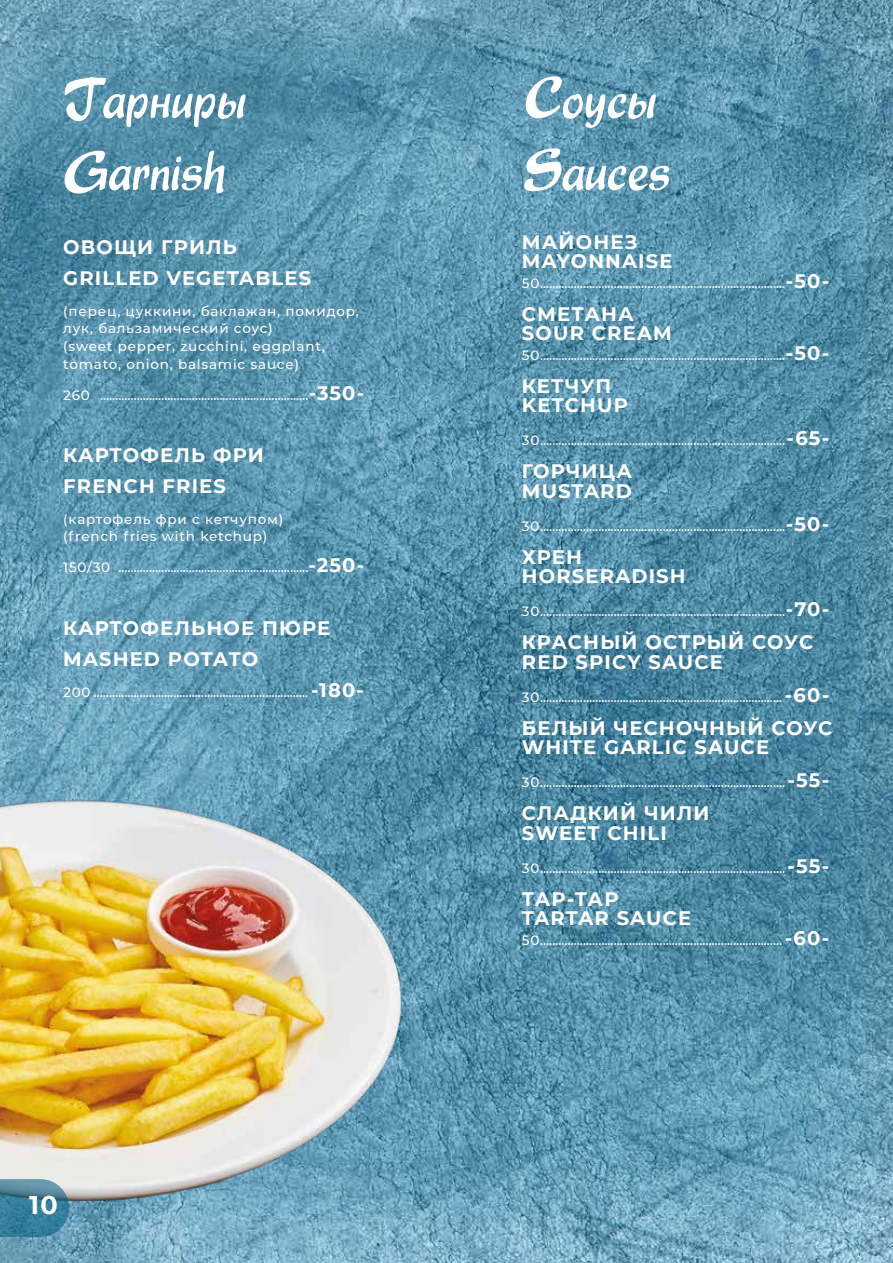
<style>
.page{position:relative;width:893px;height:1263px;background:#fff}
.page>*{position:absolute;margin:0;border:0;box-sizing:border-box;transform-origin:0 0}
.t1{font:57px/72px "Express C";color:#fff}
.t2{font:700 25.5px "Montserrat";color:#fff}
.t3{font:700 19.5px/19.5px "Montserrat";letter-spacing:.06em;color:#fff}
.t4{font:500 13.5px/17.5px "Montserrat";letter-spacing:.06em;color:#fff}
.s1{font-weight:700;font-size:19.5px}
</style>
<div class="page">
<img style="left:0;top:0;width:893px;height:1263px">
<img style="left:0;top:769px;width:403px;height:463px">
<svg style="left:0;top:1179px;width:69px;height:58px"></svg>
<img style="left:808px;top:232px;width:85px;height:433px">
<h1 class="t1" style="left:63px;top:62px;width:185px">Гарниры<br>Garnish</h1>
<h3 class="t3" style="left:63px;top:230px;width:249px;line-height:31px">ОВОЩИ ГРИЛЬ<br>GRILLED VEGETABLES</h3>
<p class="t4" style="left:63px;top:302px;width:297px">(перец, цуккини, баклажан, помидор, лук, бальзамический соус)<br>(sweet pepper, zucchini, eggplant, tomato, onion, balsamic sauce)</p>
<p class="t4" style="left:63px;top:385px;width:303px">260 ....................................................................<span class="s1">-350-</span></p>
<h3 class="t3" style="left:63px;top:438px;width:202px;line-height:31px">КАРТОФЕЛЬ ФРИ<br>FRENCH FRIES</h3>
<p class="t4" style="left:63px;top:510px;width:222px">(картофель фри с кетчупом) (french fries with ketchup)</p>
<p class="t4" style="left:63px;top:558px;width:303px">150/30 ..............................................................<span class="s1">-250-</span></p>
<h3 class="t3" style="left:63px;top:611px;width:269px;line-height:31px">КАРТОФЕЛЬНОЕ ПЮРЕ<br>MASHED POTATO</h3>
<p class="t4" style="left:63px;top:682px;width:302px">200 ...................................................................... <span class="s1">-180-</span></p>
<h2 class="t2" style="left:29px;top:1187px;width:30px">10</h2>
<h1 class="t1" style="left:523px;top:62px;width:149px">Соусы<br>Sauces</h1>
<h3 class="t3" style="left:522px;top:231px;width:152px">МАЙОНЕЗ<br>MAYONNAISE</h3>
<p class="t4" style="left:522px;top:274px;width:309px">50................................................................................<span class="s1">-50-</span></p>
<h3 class="t3" style="left:522px;top:303px;width:151px">СМЕТАНА<br>SOUR CREAM</h3>
<p class="t4" style="left:522px;top:346px;width:309px">50................................................................................<span class="s1">-50-</span></p>
<h3 class="t3" style="left:522px;top:375px;width:108px">КЕТЧУП<br>KETCHUP</h3>
<p class="t4" style="left:522px;top:431px;width:309px">30................................................................................<span class="s1">-65-</span></p>
<h3 class="t3" style="left:522px;top:461px;width:112px">ГОРЧИЦА<br>MUSTARD</h3>
<p class="t4" style="left:522px;top:517px;width:309px">30................................................................................<span class="s1">-50-</span></p>
<h3 class="t3" style="left:522px;top:546px;width:165px">ХРЕН<br>HORSERADISH</h3>
<p class="t4" style="left:522px;top:602px;width:309px">30................................................................................<span class="s1">-70-</span></p>
<h3 class="t3" style="left:522px;top:632px;width:293px">КРАСНЫЙ ОСТРЫЙ СОУС<br>RED SPICY SAUCE</h3>
<p class="t4" style="left:522px;top:688px;width:309px">30............................................................................... <span class="s1">-60-</span></p>
<h3 class="t3" style="left:522px;top:717px;width:312px">БЕЛЫЙ ЧЕСНОЧНЫЙ СОУС<br>WHITE GARLIC SAUCE</h3>
<p class="t4" style="left:522px;top:773px;width:309px">30................................................................................ <span class="s1">-55-</span></p>
<h3 class="t3" style="left:522px;top:803px;width:189px">СЛАДКИЙ ЧИЛИ<br>SWEET CHILI</h3>
<p class="t4" style="left:522px;top:859px;width:309px">30................................................................................ <span class="s1">-55-</span></p>
<h3 class="t3" style="left:522px;top:888px;width:171px">ТАР-ТАР<br>TARTAR SAUCE</h3>
<p class="t4" style="left:522px;top:931px;width:309px">50............................................................................... <span class="s1">-60-</span></p>
</div>
